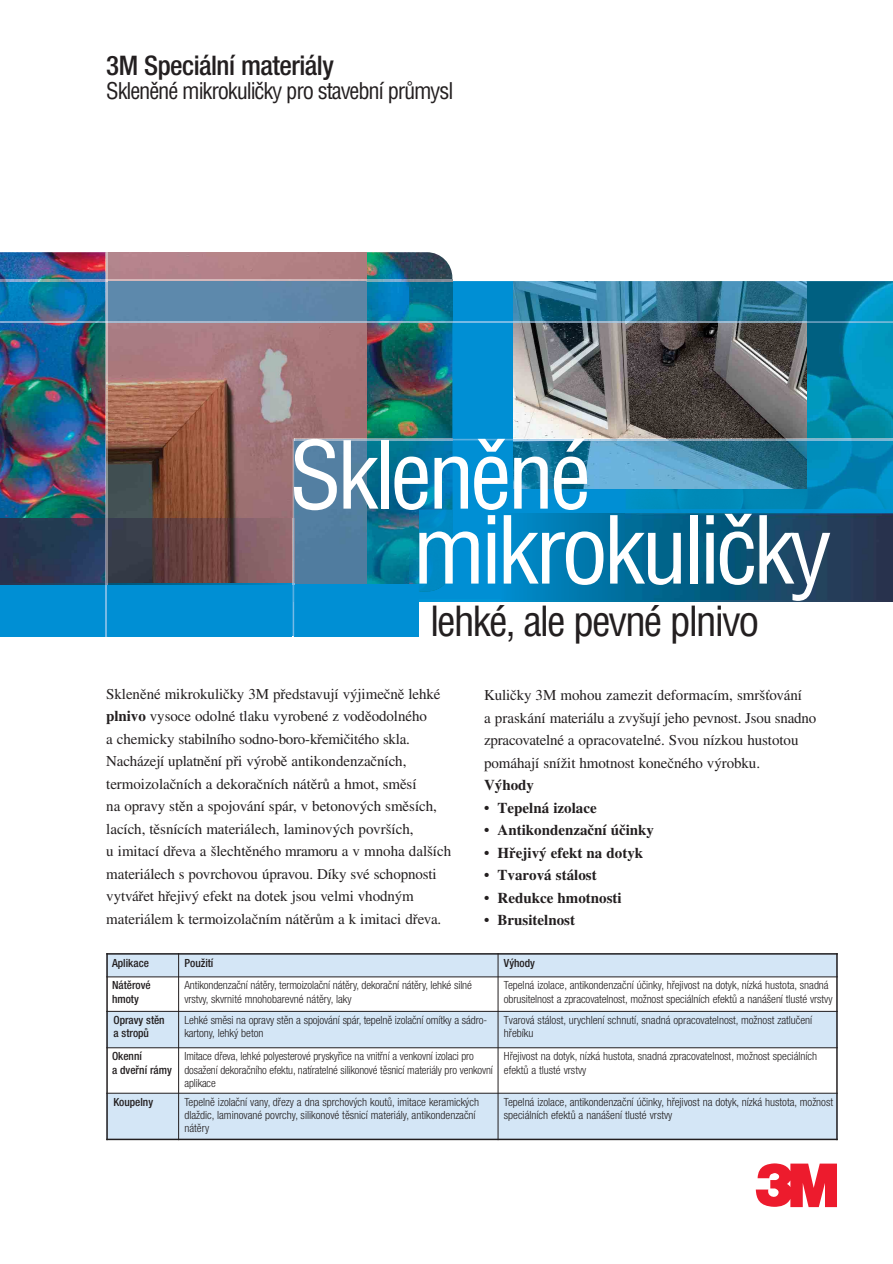
<style>
.page{position:relative;width:893px;height:1264px;background:#fff}
.page>*{position:absolute;margin:0;border:0;box-sizing:border-box;transform-origin:0 0}
.t1{font:condensed 91.2px "Helvetica CE";letter-spacing:-.05em;color:#fff;scale:1.04 1}
.t2{font:condensed 40.5px "Helvetica CE";letter-spacing:-.05em;color:#231f20;scale:1.04 1}
.t3{font:500 condensed 27px "Helvetica Neue CE";letter-spacing:-.02em;color:#231f20}
.t4{font:condensed 22.5px "Helvetica CE";letter-spacing:-.05em;color:#231f20}
.t5{font:15px/22.5px "Times CE";letter-spacing:-.005em;color:#231f20}
.t6{font:700 15px "Times CE";color:#231f20}
.t7{font:300 condensed 11.25px/13.2px "Helvetica Neue CE";color:#231f20}
.t8{font:500 condensed 11.25px/13.2px "Helvetica Neue CE";color:#231f20}
.s1{font-weight:700}
</style>
<div class="page">
<div style="left:408px;top:281px;width:485px;height:318px;background:#008fd4"></div>
<img style="left:0;top:252px;width:452px;height:267px">
<svg style="left:756px;top:1163px;width:81px;height:44px"></svg>
<img style="left:807px;top:323px;width:86px;height:116px">
<img style="left:808px;top:281px;width:85px;height:42px">
<img style="left:513px;top:281px;width:294px;height:158px">
<img style="left:107px;top:252px;width:260px;height:267px">
<img style="left:0;top:279px;width:452px;height:44px">
<img style="left:626px;top:281px;width:182px;height:40px">
<div style="left:0;top:584px;width:419px;height:52px;background:#008fd4"></div>
<svg style="left:452px;top:440px;width:437px;height:69px"></svg>
<img style="left:408px;top:440px;width:44px;height:144px">
<img style="left:293px;top:439px;width:115px;height:145px">
<img style="left:513px;top:439px;width:380px;height:50px">
<hr style="left:419px;top:599px;width:83px;height:3px;background:#0096d7">
<svg style="left:419px;top:509px;width:474px;height:83px"></svg>
<img style="left:419px;top:509px;width:33px;height:82px">
<img style="left:502px;top:514px;width:391px;height:88px">
<img style="left:0;top:519px;width:294px;height:66px">
<hr style="left:452px;top:323px;width:61px;height:1px;background:#76bae6">
<img style="left:367px;top:323px;width:85px;height:1px">
<hr style="left:452px;top:321px;width:61px;height:2px;background:#76bae6">
<img style="left:295px;top:439px;width:157px;height:1px">
<hr style="left:452px;top:439px;width:61px;height:1px;background:#76bae6">
<img style="left:513px;top:439px;width:294px;height:1px">
<svg style="left:293px;top:584px;width:1px;height:52px"></svg>
<img style="left:106px;top:324px;width:1px;height:195px">
<img style="left:106px;top:282px;width:1px;height:39px">
<hr style="left:106px;top:584px;width:1px;height:52px;background:#76bae6">
<img style="left:106px;top:519px;width:1px;height:65px">
<svg style="left:106px;top:252px;width:1px;height:30px"></svg>
<div style="left:106px;top:953px;width:73px;height:24px;background:#d4e6f6"></div>
<div style="left:179px;top:953px;width:319px;height:24px;background:#d4e6f6"></div>
<div style="left:498px;top:953px;width:340px;height:24px;background:#d4e6f6"></div>
<div style="left:106px;top:1011px;width:73px;height:36px;background:#d4e6f6"></div>
<div style="left:179px;top:1011px;width:319px;height:36px;background:#d4e6f6"></div>
<div style="left:498px;top:1011px;width:340px;height:36px;background:#d4e6f6"></div>
<div style="left:106px;top:1093px;width:73px;height:47px;background:#d4e6f6"></div>
<div style="left:179px;top:1093px;width:319px;height:47px;background:#d4e6f6"></div>
<div style="left:498px;top:1093px;width:340px;height:47px;background:#d4e6f6"></div>
<hr style="left:106px;top:953px;width:2px;height:187px;background:#231f20">
<hr style="left:178px;top:953px;width:1px;height:187px;background:#231f20">
<hr style="left:498px;top:953px;width:1px;height:187px;background:#231f20">
<hr style="left:836px;top:953px;width:2px;height:187px;background:#231f20">
<hr style="left:106px;top:953px;width:732px;height:1px;background:#231f20">
<hr style="left:106px;top:976px;width:732px;height:1px;background:#231f20">
<hr style="left:106px;top:1011px;width:732px;height:1px;background:#231f20">
<hr style="left:106px;top:1047px;width:732px;height:1px;background:#231f20">
<hr style="left:106px;top:1093px;width:732px;height:1px;background:#231f20">
<hr style="left:106px;top:1138px;width:732px;height:2px;background:#231f20">
<h3 class="t3" style="left:106px;top:56px;width:229px">3M Speciální materiály</h3>
<h3 class="t4" style="left:106px;top:82px;width:349px">Skleněné mikrokuličky pro stavební průmysl</h3>
<h1 class="t1" style="left:289px;top:440px;width:292px">Skleněné</h1>
<h1 class="t1" style="left:412px;top:515px;width:405px">mikrokuličky</h1>
<h2 class="t2" style="left:430px;top:605px;width:318px">lehké, ale pevné plnivo</h2>
<p class="t5" style="left:106px;top:684px;width:346px">Skleněné mikrokuličky 3M představují výjimečně lehké <span class="s1">plnivo</span> vysoce odolné tlaku vyrobené z voděodolného<br>a chemicky stabilního sodno-boro-křemičitého skla.<br>Nacházejí uplatnění při výrobě antikondenzačních, termoizolačních a dekoračních nátěrů a hmot, směsí<br>na opravy stěn a spojování spár, v betonových směsích, lacích, těsnících materiálech, laminových površích,<br>u imitací dřeva a šlechtěného mramoru a v mnoha dalších materiálech s povrchovou úpravou. Díky své schopnosti vytvářet hřejivý efekt na dotek jsou velmi vhodným materiálem k termoizolačním nátěrům a k imitaci dřeva.</p>
<h3 class="t5" style="left:484px;top:685px;width:334px">Kuličky 3M mohou zamezit deformacím, smršťování<br>a praskání materiálu a zvyšují jeho pevnost. Jsou snadno zpracovatelné a opracovatelné. Svou nízkou hustotou pomáhají snížit hmotnost konečného výrobku.</h3>
<h3 class="t6" style="left:484px;top:780px;width:51px">Výhody</h3>
<h3 class="t6" style="left:484px;top:802px;width:114px">• Tepelná izolace</h3>
<h3 class="t6" style="left:484px;top:825px;width:171px">• Antikondenzační účinky</h3>
<h3 class="t6" style="left:484px;top:847px;width:161px">• Hřejivý efekt na dotyk</h3>
<h3 class="t6" style="left:484px;top:870px;width:114px">• Tvarová stálost</h3>
<h3 class="t6" style="left:484px;top:892px;width:139px">• Redukce hmotnosti</h3>
<h3 class="t6" style="left:484px;top:915px;width:92px">• Brusitelnost</h3>
<p class="t8" style="left:112px;top:957px;width:38px">Aplikace</p>
<p class="t8" style="left:185px;top:957px;width:30px">Použití</p>
<p class="t8" style="left:504px;top:957px;width:32px">Výhody</p>
<p class="t8" style="left:112px;top:980px;width:40px">Nátěrové hmoty</p>
<p class="t7" style="left:184px;top:980px;width:289px">Antikondenzační nátěry, termoizolační nátěry, dekorační nátěry, lehké silné vrstvy, skvrnité mnohobarevné nátěry, laky</p>
<p class="t7" style="left:504px;top:980px;width:330px">Tepelná izolace, antikondenzační účinky, hřejivost na dotyk, nízká hustota, snadná obrusitelnost a zpracovatelnost, možnost speciálních efektů a nanášení tlusté vrstvy</p>
<p class="t8" style="left:113px;top:1014px;width:53px">Opravy stěn a stropů</p>
<p class="t7" style="left:184px;top:1014px;width:304px">Lehké směsi na opravy stěn a spojování spár, tepelně izolační omítky a sádro&shy;kartony, lehký beton</p>
<p class="t7" style="left:504px;top:1014px;width:310px">Tvarová stálost, urychlení schnutí, snadná opracovatelnost, možnost zatlučení hřebíku</p>
<p class="t8" style="left:112px;top:1050px;width:61px">Okenní<br>a dveřní rámy</p>
<p class="t7" style="left:184px;top:1050px;width:310px">Imitace dřeva, lehké polyesterové pryskyřice na vnitřní a venkovní izolaci pro dosažení dekoračního efektu, natíratelné silikonové těsnicí materiály pro venkovní aplikace</p>
<p class="t7" style="left:504px;top:1050px;width:315px">Hřejivost na dotyk, nízká hustota, snadná zpracovatelnost, možnost speciálních efektů a tlusté vrstvy</p>
<p class="t8" style="left:113px;top:1096px;width:41px">Koupelny</p>
<p class="t7" style="left:184px;top:1096px;width:296px">Tepelně izolační vany, dřezy a dna sprchových koutů, imitace keramických dlaždic, laminované povrchy, silikonové těsnicí materiály, antikondenzační nátěry</p>
<p class="t7" style="left:504px;top:1096px;width:331px">Tepelná izolace, antikondenzační účinky, hřejivost na dotyk, nízká hustota, možnost speciálních efektů a nanášení tlusté vrstvy</p>
</div>
